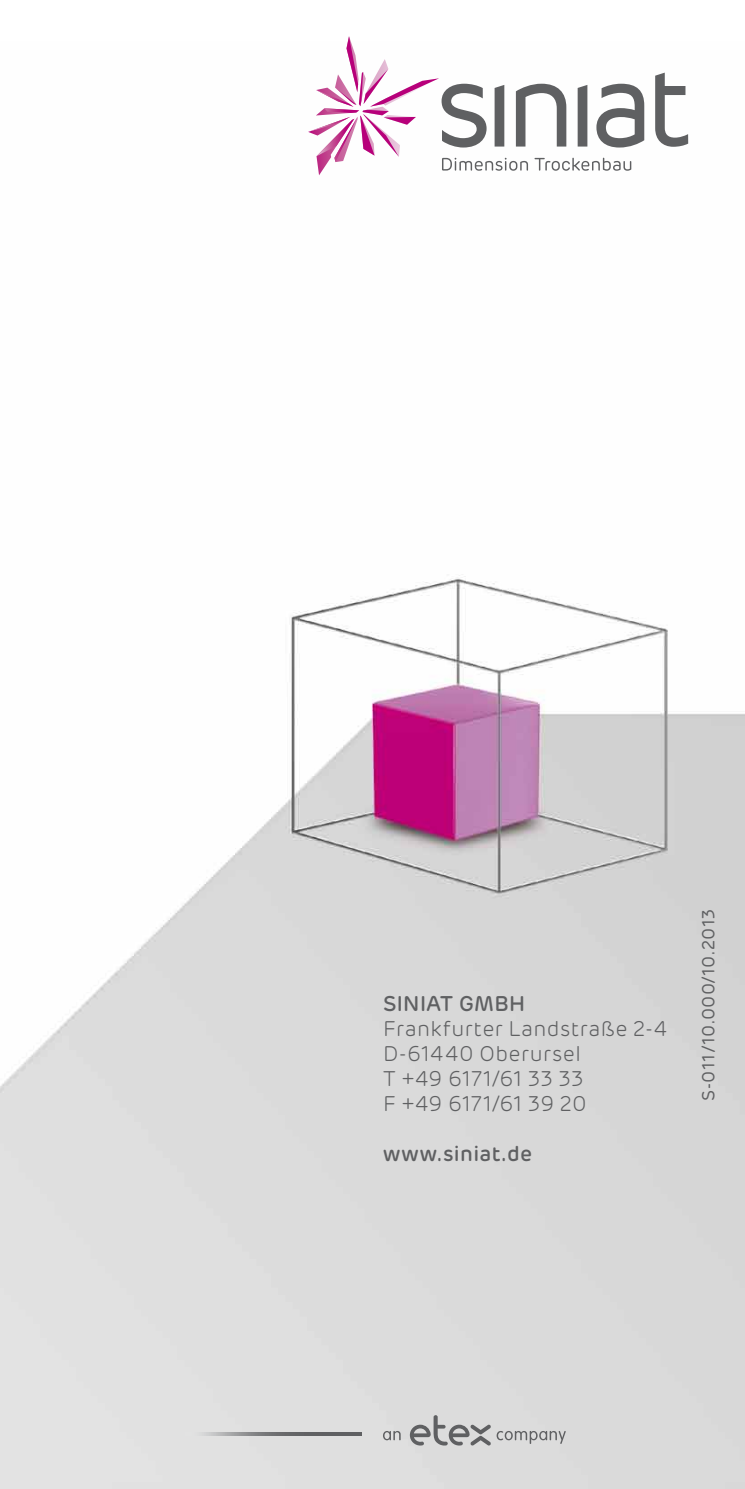
<style>
.page{position:relative;width:745px;height:1489px;background:#fff}
.page>*{position:absolute;margin:0;border:0;box-sizing:border-box;transform-origin:0 0}
.t1{font:300 21.25px/25px "Rubrik";letter-spacing:.015em;color:#5f6062}
.t2{font:500 21.25px "Rubrik";letter-spacing:.015em;color:#5f6062}
.t3{font:17.5px "Rubrik";letter-spacing:.005em;color:#5f6062}
</style>
<div class="page">
<img style="left:0;top:134px;width:744px;height:1354px">
<svg style="left:308px;top:36px;width:379px;height:139px"></svg>
<svg style="left:496px;top:1430px;width:69px;height:13px"></svg>
<svg style="left:383px;top:1430px;width:17px;height:10px"></svg>
<svg style="left:409px;top:1415px;width:81px;height:30px;background:#b3b4b4"></svg>
<svg style="left:183px;top:1432px;width:178px;height:2px"></svg>
<p class="t2" style="left:383px;top:990px;width:143px">SINIAT GMBH</p>
<p class="t1" style="left:383px;top:1016px;width:285px">Frankfurter Landstraße 2-4<br>D-61440 Oberursel<br>T +49 6171/61 33 33<br>F +49 6171/61 39 20</p>
<p class="t2" style="left:383px;top:1140px;width:151px">www.siniat.de</p>
<p class="t3" style="left:697px;top:1100px;width:193px;rotate:-90deg">S-011 /10.000/10.2013</p>
</div>
